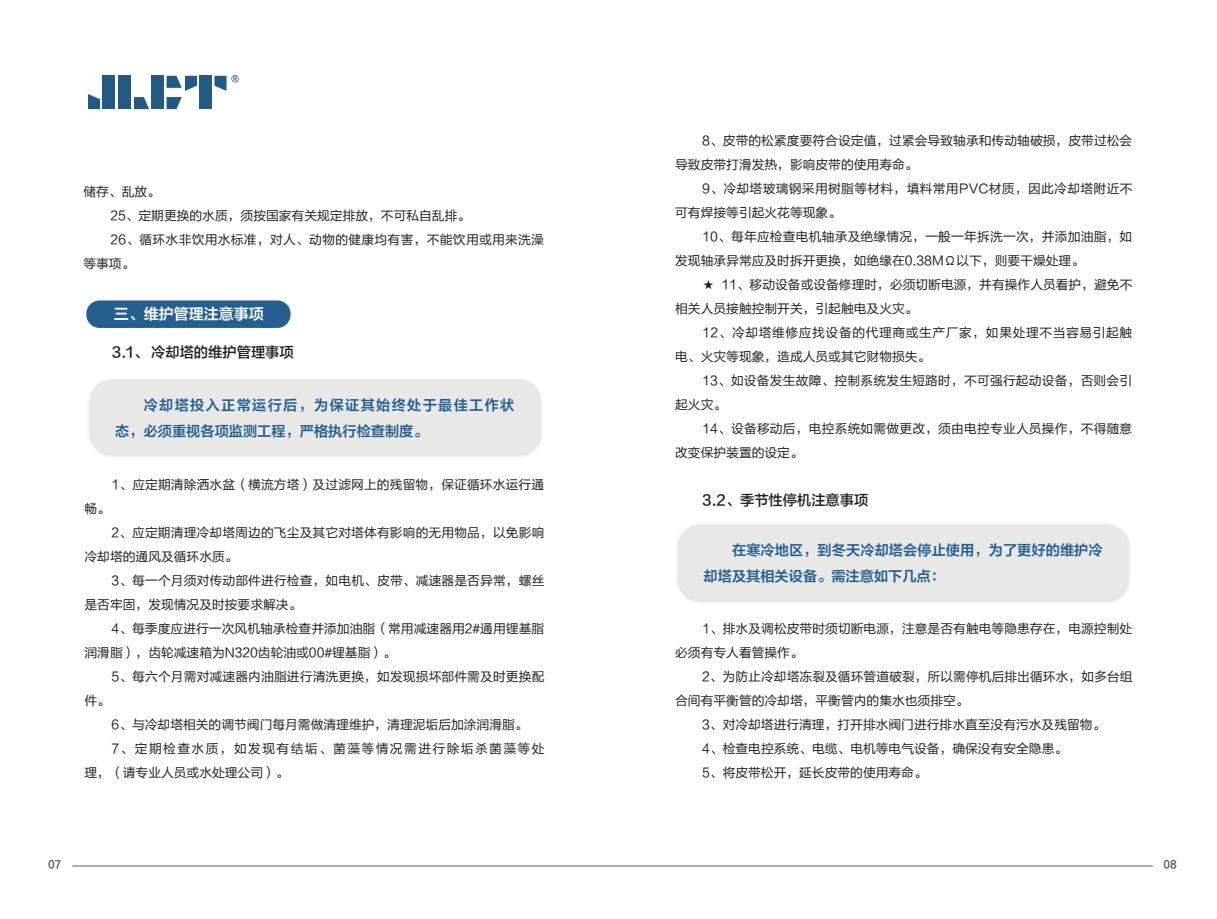
<style>
.page{position:relative;width:1217px;height:919px;background:#fff}
.page>*{position:absolute;margin:0;border:0;box-sizing:border-box;transform-origin:0 0}
.t1{font:15px "FZLTZCHJW GB1 0";color:#fff}
.t2{font:14.25px/25.7px "FZLTZCHJW GB1 0";letter-spacing:.09em;color:#245f90}
.t3{font:14.25px/25.7px "FZLTZCHJW GB1 0";letter-spacing:.005em;color:#245f90}
.t4{font:14.25px "FZLTZHJW GB1 0";color:#231f20}
.t5{font:12.75px/24px "FZLTHJW GB1 0";letter-spacing:.005em;color:#231f20}
.t6{font:12.75px/24px "FZLTHJW GB1 0";letter-spacing:.025em;color:#231f20}
.t7{font:12.75px/24px "FZLTHJW GB1 0";letter-spacing:.045em;color:#231f20}
.t8{font:12.75px "FZLTHJW GB1 0";letter-spacing:.11em;color:#231f20}
.t9{font:10.5px "FZLTZCHJW GB1 0";color:#595a5c;scale:.93 1}
</style>
<div class="page">
<div style="left:86px;top:300px;width:204px;height:28px;background:#245f90;border-radius:13px"></div>
<hr style="left:72px;top:865px;width:1080px;height:1px;background:#595a5c">
<div style="left:103px;top:76px;width:12px;height:33px;background:#235a83"></div>
<div style="left:119px;top:76px;width:12px;height:33px;background:#235a83"></div>
<div style="left:151px;top:76px;width:12px;height:33px;background:#235a83"></div>
<div style="left:200px;top:76px;width:12px;height:33px;background:#235a83"></div>
<svg style="left:88px;top:94px;width:12px;height:15px"></svg>
<svg style="left:134px;top:97px;width:15px;height:12px"></svg>
<svg style="left:166px;top:97px;width:16px;height:12px"></svg>
<svg style="left:166px;top:76px;width:31px;height:15px"></svg>
<svg style="left:214px;top:75px;width:25px;height:16px"></svg>
<img style="left:89px;top:379px;width:453px;height:78px">
<div style="left:91px;top:380px;width:448px;height:75px;background:#e8e8e7;border-radius:22px"></div>
<img style="left:677px;top:524px;width:453px;height:79px">
<div style="left:679px;top:525px;width:448px;height:75px;background:#e8e8e7;border-radius:22px"></div>
<p class="t5" style="left:83px;top:180px;width:78px">储存、乱放。</p>
<p class="t5" style="left:110px;top:204px;width:361px">25、定期更换的水质，须按国家有关规定排放，不可私自乱排。</p>
<p class="t6" style="left:110px;top:228px;width:435px">26、循环水非饮用水标准，对人、动物的健康均有害，不能饮用或用来洗澡</p>
<p class="t5" style="left:83px;top:252px;width:52px">等事项。</p>
<p class="t1" style="left:114px;top:305px;width:152px">三、维护管理注意事项</p>
<p class="t4" style="left:112px;top:344px;width:183px">3.1、 冷却塔的维护管理事项</p>
<p class="t2" style="left:115px;top:393px;width:400px;text-indent:28px">冷却塔投入正常运行后，为保证其始终处于最佳工作状态，必须重视各项监测工程，严格执行检查制度。</p>
<p class="t5" style="left:111px;top:472px;width:434px">1、应定期清除洒水盆（横流方塔）及过滤网上的残留物，保证循环水运行通</p>
<p class="t5" style="left:84px;top:496px;width:27px">畅。</p>
<p class="t5" style="left:84px;top:520px;width:461px;text-indent:27px">2、应定期清理冷却塔周边的飞尘及其它对塔体有影响的无用物品，以免影响冷却塔的通风及循环水质。</p>
<p class="t5" style="left:84px;top:568px;width:461px;text-indent:27px">3、每一个月须对传动部件进行检查，如电机、皮带、减速器是否异常，螺丝是否牢固，发现情况及时按要求解决。</p>
<p class="t5" style="left:84px;top:616px;width:461px;text-indent:27px">4、每季度应进行一次风机轴承检查并添加油脂（常用减速器用2#通用锂基脂润滑脂），齿轮减速箱为N320齿轮油或00#锂基脂）。</p>
<p class="t5" style="left:111px;top:664px;width:434px">5、每六个月需对减速器内油脂进行清洗更换，如发现损坏部件需及时更换配</p>
<p class="t5" style="left:84px;top:688px;width:27px">件。</p>
<p class="t5" style="left:111px;top:712px;width:417px">6、与冷却塔相关的调节阀门每月需做清理维护，清理泥垢后加涂润滑脂。</p>
<p class="t8" style="left:111px;top:741px;width:434px">7、定期检查水质，如发现有结垢、菌藻等情况需进行除垢杀菌藻等处</p>
<p class="t5" style="left:84px;top:760px;width:205px">理，（请专业人员或水处理公司）。</p>
<p class="t5" style="left:675px;top:128px;width:458px;text-indent:27px">8、皮带的松紧度要符合设定值，过紧会导致轴承和传动轴破损，皮带过松会导致皮带打滑发热，影响皮带的使用寿命。</p>
<p class="t6" style="left:675px;top:176px;width:458px;text-indent:27px">9、冷却塔玻璃钢采用树脂等材料，填料常用PVC材质，因此冷却塔附近不可有焊接等引起火花等现象。</p>
<p class="t5" style="left:675px;top:224px;width:458px;text-indent:27px">10、每年应检查电机轴承及绝缘情况，一般一年拆洗一次，并添加油脂，如发现轴承异常应及时拆开更换，如绝缘在0.38MΩ以下，则要干燥处理。</p>
<p class="t5" style="left:675px;top:272px;width:458px;text-indent:27px">★ 11、移动设备或设备修理时，必须切断电源，并有操作人员看护，避免不相关人员接触控制开关，引起触电及火灾。</p>
<p class="t7" style="left:675px;top:320px;width:458px;text-indent:27px">12、冷却塔维修应找设备的代理商或生产厂家，如果处理不当容易引起触电、火灾等现象，造成人员或其它财物损失。</p>
<p class="t5" style="left:675px;top:368px;width:458px;text-indent:27px">13、如设备发生故障、控制系统发生短路时，不可强行起动设备，否则会引起火灾。</p>
<p class="t5" style="left:675px;top:416px;width:458px;text-indent:27px">14、设备移动后，电控系统如需做更改，须由电控专业人员操作，不得随意改变保护装置的设定。</p>
<p class="t4" style="left:702px;top:492px;width:168px">3.2、季节性停机注意事项</p>
<p class="t3" style="left:703px;top:538px;width:400px;text-indent:28px">在寒冷地区，到冬天冷却塔会停止使用，为了更好的维护冷却塔及其相关设备。需注意如下几点：</p>
<p class="t5" style="left:675px;top:617px;width:458px;text-indent:27px">1、排水及调松皮带时须切断电源，注意是否有触电等隐患存在，电源控制处必须有专人看管操作。</p>
<p class="t5" style="left:702px;top:665px;width:432px">2、为防止冷却塔冻裂及循环管道破裂，所以需停机后排出循环水，如多台组</p>
<p class="t5" style="left:675px;top:689px;width:295px">合间有平衡管的冷却塔，平衡管内的集水也须排空。</p>
<p class="t5" style="left:702px;top:713px;width:404px">3、对冷却塔进行清理，打开排水阀门进行排水直至没有污水及残留物。</p>
<p class="t5" style="left:702px;top:737px;width:366px">4、检查电控系统、电缆、电机等电气设备，确保没有安全隐患。</p>
<p class="t5" style="left:702px;top:761px;width:226px">5、将皮带松开，延长皮带的使用寿命。</p>
<p class="t9" style="left:48px;top:858px;width:16px">07</p>
<p class="t9" style="left:1163px;top:858px;width:16px">08</p>
</div>
